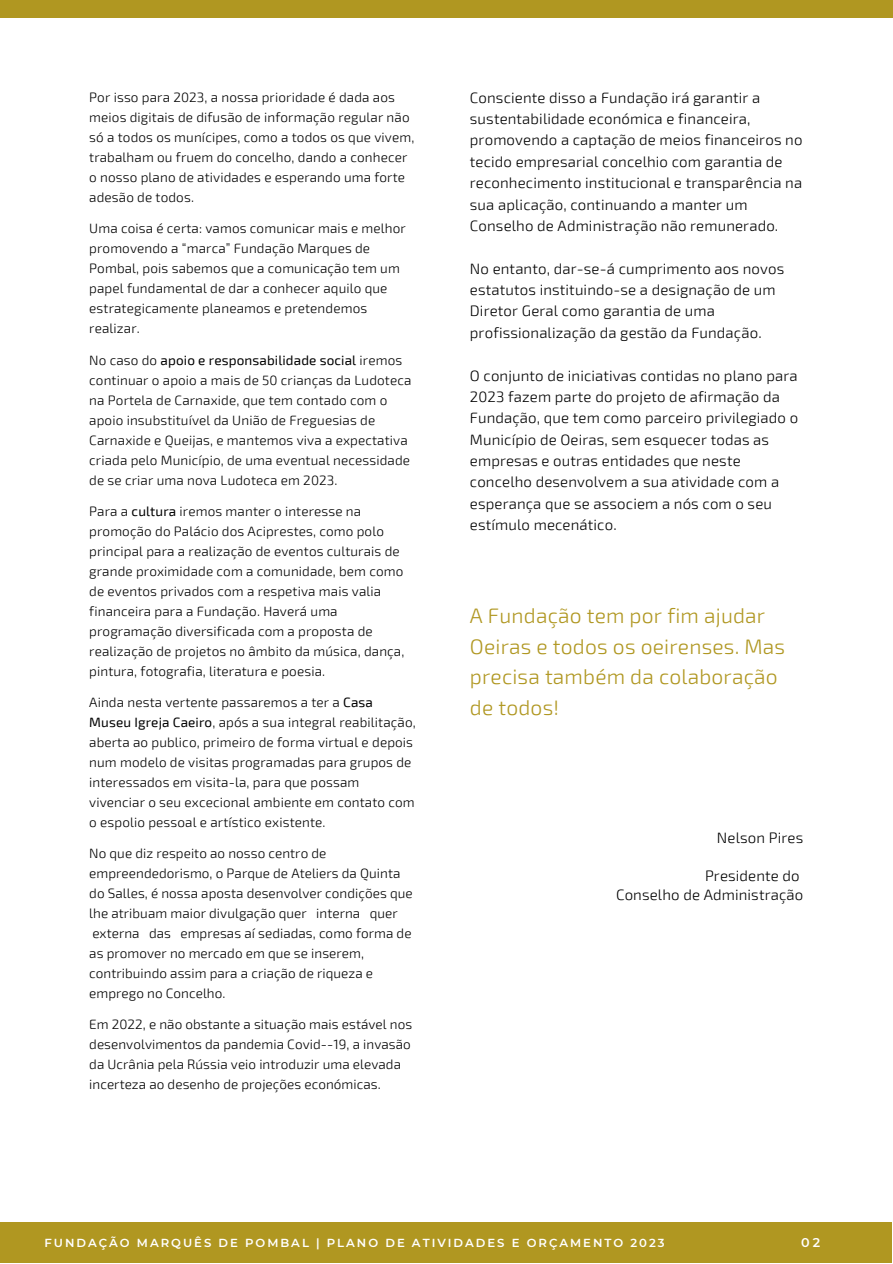
<style>
.page{position:relative;width:893px;height:1264px;background:#fff}
.page>*{position:absolute;margin:0;border:0;box-sizing:border-box;transform-origin:0 0}
.t1{font:300 21px/30.3px "Exo 2";letter-spacing:.01em;color:#b09721}
.t2{font:300 15px/21.3px "Exo 2";letter-spacing:.01em;color:#000}
.t3{font:300 13.5px/20px "Exo 2";letter-spacing:.01em;color:#000}
.t4{font:600 12.75px "Montserrat";color:#fff}
.t5{font:600 11.7px "Montserrat";letter-spacing:.17em;color:#fff}
.s1{font-weight:400}
</style>
<div class="page">
<div style="left:0;top:0;width:892px;height:18px;background:#b09721"></div>
<div style="left:0;top:1222px;width:891px;height:40px;background:#b09721"></div>
<p class="t3" style="left:89px;top:87px;width:326px">Por isso para 2023, a nossa prioridade é dada aos meios digitais de difusão de informação regular não só a todos os munícipes, como a todos os que vivem, trabalham ou fruem do concelho, dando a conhecer o nosso plano de atividades e esperando uma forte adesão de todos.</p>
<p class="t3" style="left:89px;top:218px;width:318px">Uma coisa é certa: vamos comunicar mais e melhor promovendo a “marca” Fundação Marques de Pombal, pois sabemos que a comunicação tem um papel fundamental de dar a conhecer aquilo que estrategicamente planeamos e pretendemos realizar.</p>
<p class="t3" style="left:89px;top:349px;width:323px">No caso do <span class="s1">apoio e responsabilidade social</span> iremos continuar o apoio a mais de 50 crianças da Ludoteca na Portela de Carnaxide, que tem contado com o apoio insubstituível da União de Freguesias de Carnaxide e Queijas, e mantemos viva a expectativa criada pelo Município, de uma eventual necessidade de se criar uma nova Ludoteca em 2023.</p>
<p class="t3" style="left:89px;top:500px;width:316px">Para a <span class="s1">cultura</span> iremos manter o interesse na promoção do Palácio dos Aciprestes, como polo principal para a realização de eventos culturais de grande proximidade com a comunidade, bem como de eventos privados com a respetiva mais valia financeira para a Fundação. Haverá uma programação diversificada com a proposta de realização de projetos no âmbito da música, dança, pintura, fotografia, literatura e poesia.</p>
<p class="t3" style="left:89px;top:691px;width:328px">Ainda nesta vertente passaremos a ter a <span class="s1">Casa Museu Igreja Caeiro</span>, após a sua integral reabilitação, aberta ao publico, primeiro de forma virtual e depois num modelo de visitas programadas para grupos de interessados em visita-la, para que possam vivenciar o seu excecional ambiente em contato com o espolio pessoal e artístico existente.</p>
<p class="t3" style="left:89px;top:842px;width:325px">No que diz respeito ao nosso centro de empreendedorismo, o Parque de Ateliers da Quinta do Salles, é nossa aposta desenvolver condições que lhe atribuam maior divulgação quer interna quer externa das empresas aí sediadas, como forma de as promover no mercado em que se inserem, contribuindo assim para a criação de riqueza e emprego no Concelho.</p>
<p class="t3" style="left:89px;top:1014px;width:324px">Em 2022, e não obstante a situação mais estável nos desenvolvimentos da pandemia Covid--19, a invasão da Ucrânia pela Rússia veio introduzir uma elevada incerteza ao desenho de projeções económicas.</p>
<p class="t2" style="left:470px;top:86px;width:334px">Consciente disso a Fundação irá garantir a sustentabilidade económica e financeira, promovendo a captação de meios financeiros no tecido empresarial concelhio com garantia de reconhecimento institucional e transparência na sua aplicação, continuando a manter um Conselho de Administração não remunerado.</p>
<p class="t2" style="left:470px;top:257px;width:316px">No entanto, dar-se-á cumprimento aos novos estatutos instituindo-se a designação de um Diretor Geral como garantia de uma profissionalização da gestão da Fundação.</p>
<p class="t2" style="left:470px;top:364px;width:330px">O conjunto de iniciativas contidas no plano para 2023 fazem parte do projeto de afirmação da Fundação, que tem como parceiro privilegiado o Município de Oeiras, sem esquecer todas as empresas e outras entidades que neste concelho desenvolvem a sua atividade com a esperança que se associem a nós com o seu estímulo mecenático.</p>
<h1 class="t1" style="left:470px;top:600px;width:317px">A Fundação tem por fim ajudar<br>Oeiras e todos os oeirenses. Mas precisa também da colaboração de todos!</h1>
<p class="t2" style="left:716px;top:826px;width:88px">Nelson Pires</p>
<p class="t2" style="left:616px;top:865px;width:189px;line-height:19px;text-align:right">Presidente do<br>Conselho de Administração</p>
<p class="t5" style="left:44px;top:1235px;width:621px">FUNDAÇÃO MARQUÊS DE POMBAL | PLANO DE ATIVIDADES E ORÇAMENTO 2023</p>
<p class="t4" style="left:801px;top:1235px;width:21px">02</p>
</div>
